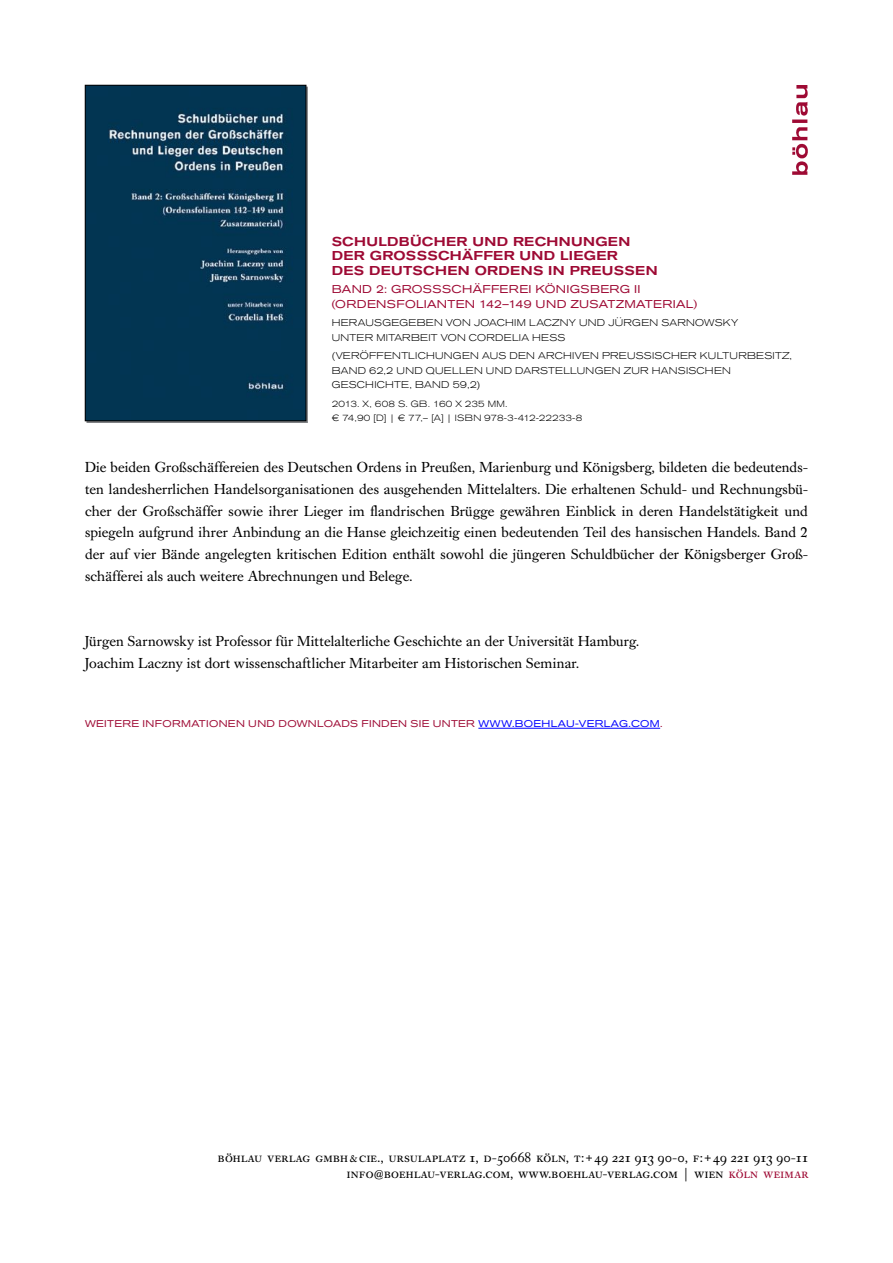
<style>
.page{position:relative;width:893px;height:1263px;background:#fff}
.page>*{position:absolute;margin:0;border:0;box-sizing:border-box;transform-origin:0 0}
.t1{font:14.25px/21.8px "Caslon Buch BQ";letter-spacing:.01em;color:#000;text-align:justify}
.t2{font:13.5px/16.2px "Caslon Buch Expert BQ";letter-spacing:.02em;color:#000;text-align:right}
.t3{font:500 expanded 12.75px/14.2px "Akzidenz Grotesk BQ";letter-spacing:.025em;color:#9e0a34}
.t4{font:expanded 11.25px/14.2px "Akzidenz Grotesk BQ";letter-spacing:.03em;color:#9e0a34}
.t5{font:300 expanded 9.75px/14.2px "Akzidenz Grotesk BQ";letter-spacing:.025em;color:#000}
.t6{font:expanded 9.75px "Akzidenz Grotesk BQ";letter-spacing:.035em;color:#9e0a34}
.t7{font:300 expanded 9px/14.2px "Akzidenz Grotesk BQ";letter-spacing:.01em;color:#000}
.s1{color:#00f}
.s2{font-size:10.5px}
.s3{font-weight:500;font-size:11.25px}
.s4{color:#9e0a34}
</style>
<div class="page">
<img style="left:792px;top:85px;width:16px;height:90px">
<hr style="left:478px;top:728px;width:182px;height:1px;background:#00f">
<svg style="left:85px;top:85px;width:221px;height:336px;background:#0d3c57"></svg>
<p class="t3" style="left:332px;top:235px;width:327px">SCHULDBÜCHER UND RECHNUNGEN<br>DER GROSSSCHÄFFER UND LIEGER<br>DES DEUTSCHEN ORDENS IN PREUSSEN</p>
<p class="t4" style="left:332px;top:282px;width:367px">BAND 2: GROSSSCHÄFFEREI KÖNIGSBERG II (ORDENSFOLIANTEN 142–149 UND ZUSATZMATERIAL)</p>
<p class="t5" style="left:332px;top:316px;width:408px">HERAUSGEGEBEN VON JOACHIM LACZNY UND JÜRGEN SARNOWSKY<br>UNTER MITARBEIT VON CORDELIA HESS</p>
<p class="t5" style="left:332px;top:349px;width:462px">(VERÖFFENTLICHUNGEN AUS DEN ARCHIVEN PREUSSISCHER KULTURBESITZ,<br>BAND 62,2 UND QUELLEN UND DARSTELLUNGEN ZUR HANSISCHEN<br>GESCHICHTE, BAND 59,2)</p>
<p class="t7" style="left:332px;top:396px;width:252px">2013. X, 608 S. GB. 160 X 235 MM.<br>€ 74,90 [D] | € 77,– [A] | ISBN 978-3-412-22233-8</p>
<p class="t1" style="left:85px;top:457px;width:724px">Die beiden Großschäffereien des Deutschen Ordens in Preußen, Marienburg und Königsberg, bildeten die bedeutends&shy;ten landesherrlichen Handelsorganisationen des ausgehenden Mittelalters. Die erhaltenen Schuld- und Rechnungsbü&shy;cher der Großschäffer sowie ihrer Lieger im flandrischen Brügge gewähren Einblick in deren Handelstätigkeit und spiegeln aufgrund ihrer Anbindung an die Hanse gleichzeitig einen bedeutenden Teil des hansischen Handels. Band 2 der auf vier Bände angelegten kritischen Edition enthält sowohl die jüngeren Schuldbücher der Königsberger Groß&shy;schäfferei als auch weitere Abrechnungen und Belege.</p>
<p class="t1" style="left:85px;top:631px;width:555px">Jürgen Sarnowsky ist Professor für Mittelalterliche Geschichte an der Universität Hamburg.<br>Joachim Laczny ist dort wissenschaftlicher Mitarbeiter am Historischen Seminar.</p>
<p class="t6" style="left:85px;top:717px;width:579px">WEITERE INFORMATIONEN UND DOWNLOADS FINDEN SIE UNTER <span class="s1">WWW.BOEHLAU-VERLAG.COM</span>.</p>
<p class="t2" style="left:218px;top:1149px;width:592px">böhlau verlag gmbh <span class="s2">&amp;</span> cie., ursulaplatz 1, d-50668 köln, t: +49 221 913 90-0, f: +49 221 913 90-11 info<span class="s3">@</span>boehlau-verlag.com, www.boehlau-verlag.com | wien <span class="s4">köln weimar</span></p>
</div>
